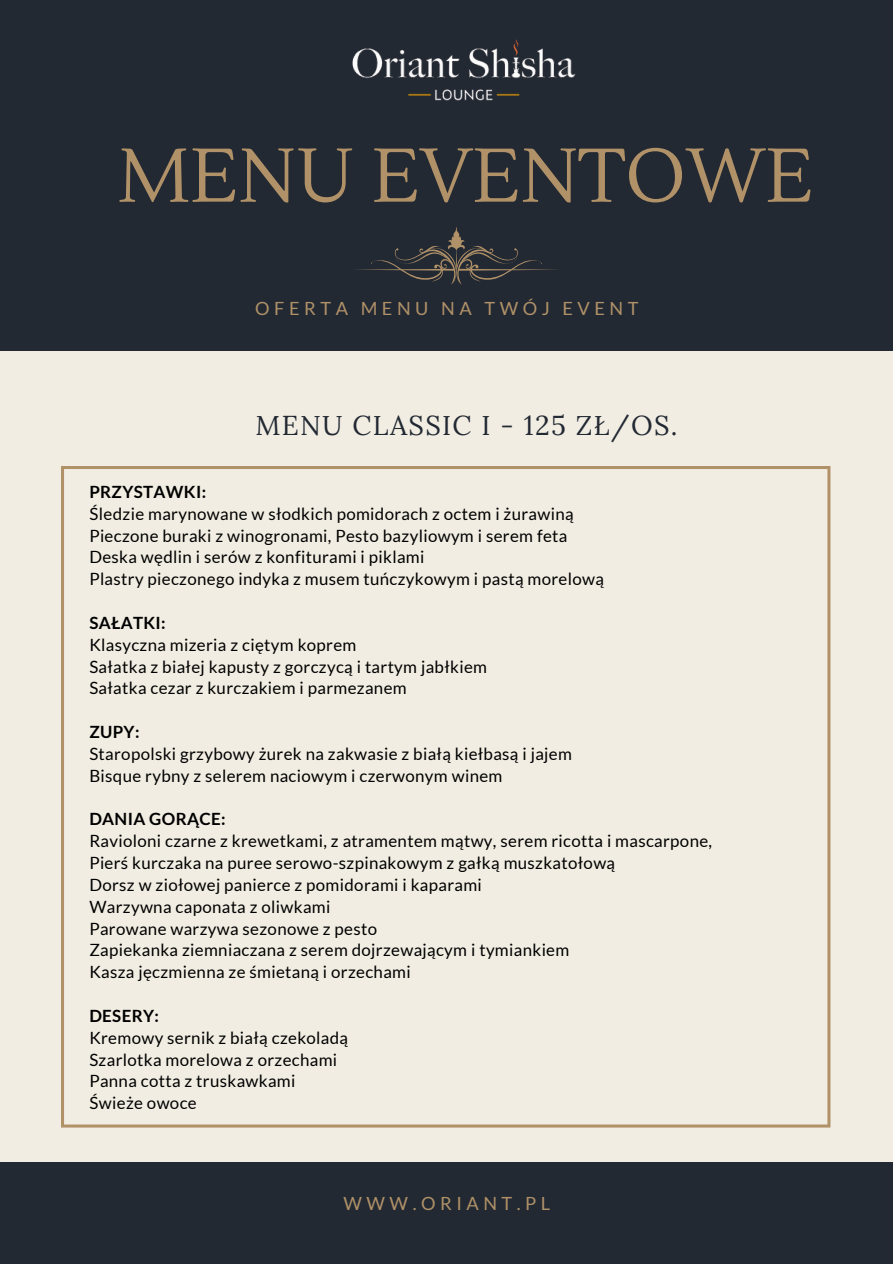
<style>
.page{position:relative;width:893px;height:1264px;background:#fff}
.page>*{position:absolute;margin:0;border:0;box-sizing:border-box;transform-origin:0 0}
.t1{font:75.75px "Lustria";color:#b09168}
.t2{font:27.3px "Lora";letter-spacing:.05em;color:#222933}
.t3{font:18.15px "Lato";letter-spacing:.25em;color:#b09168}
.t4{font:16.95px "Lato";letter-spacing:.02em;color:#000}
.t5{font:700 16.95px "Lato";letter-spacing:.02em;color:#000}
</style>
<div class="page">
<div style="left:0;top:0;width:892px;height:1263px;background:#f1ede2"></div>
<div style="left:0;top:0;width:892px;height:350px;background:#222933"></div>
<svg style="left:356px;top:227px;width:201px;height:57px"></svg>
<div style="left:0;top:1162px;width:892px;height:101px;background:#222933"></div>
<svg style="left:61px;top:466px;width:769px;height:661px"></svg>
<img style="left:352px;top:39px;width:224px;height:62px">
<p class="t1" style="left:117px;top:129px;width:697px">MENU EVENTOWE</p>
<p class="t3" style="left:255px;top:297px;width:385px">OFERTA MENU NA TWÓJ EVENT</p>
<p class="t2" style="left:255px;top:408px;width:424px">MENU CLASSIC I - 125 ZŁ/OS.</p>
<p class="t5" style="left:89px;top:481px;width:118px">PRZYSTAWKI:</p>
<p class="t4" style="left:89px;top:503px;width:486px">Śledzie marynowane w słodkich pomidorach z octem i żurawiną</p>
<p class="t4" style="left:89px;top:525px;width:479px">Pieczone buraki z winogronami, Pesto bazyliowym i serem feta</p>
<p class="t4" style="left:89px;top:546px;width:336px">Deska wędlin i serów z konfiturami i piklami</p>
<p class="t4" style="left:89px;top:568px;width:516px">Plastry pieczonego indyka z musem tuńczykowym i pastą morelową</p>
<p class="t5" style="left:89px;top:612px;width:78px">SAŁATKI:</p>
<p class="t4" style="left:89px;top:634px;width:268px">Klasyczna mizeria z ciętym koprem</p>
<p class="t4" style="left:89px;top:656px;width:399px">Sałatka z białej kapusty z gorczycą i tartym jabłkiem</p>
<p class="t4" style="left:89px;top:677px;width:319px">Sałatka cezar z kurczakiem i parmezanem</p>
<p class="t5" style="left:89px;top:721px;width:52px">ZUPY:</p>
<p class="t4" style="left:89px;top:743px;width:484px">Staropolski grzybowy żurek na zakwasie z białą kiełbasą i jajem</p>
<p class="t4" style="left:89px;top:765px;width:414px">Bisque rybny z selerem naciowym i czerwonym winem</p>
<p class="t5" style="left:89px;top:808px;width:138px">DANIA GORĄCE:</p>
<p class="t4" style="left:89px;top:830px;width:624px">Ravioloni czarne z krewetkami, z atramentem mątwy, serem ricotta i mascarpone,</p>
<p class="t4" style="left:89px;top:852px;width:527px">Pierś kurczaka na puree serowo-szpinakowym z gałką muszkatołową</p>
<p class="t4" style="left:89px;top:874px;width:394px">Dorsz w ziołowej panierce z pomidorami i kaparami</p>
<p class="t4" style="left:89px;top:896px;width:242px">Warzywna caponata z oliwkami</p>
<p class="t4" style="left:89px;top:917px;width:289px">Parowane warzywa sezonowe z pesto</p>
<p class="t4" style="left:89px;top:939px;width:481px">Zapiekanka ziemniaczana z serem dojrzewającym i tymiankiem</p>
<p class="t4" style="left:89px;top:961px;width:323px">Kasza jęczmienna ze śmietaną i orzechami</p>
<p class="t5" style="left:89px;top:1005px;width:71px">DESERY:</p>
<p class="t4" style="left:89px;top:1026px;width:260px">Kremowy sernik z białą czekoladą</p>
<p class="t4" style="left:89px;top:1048px;width:249px">Szarlotka morelowa z orzechami</p>
<p class="t4" style="left:89px;top:1070px;width:207px">Panna cotta z truskawkami</p>
<p class="t4" style="left:89px;top:1092px;width:109px">Świeże owoce</p>
<p class="t3" style="left:343px;top:1192px;width:208px">WWW.ORIANT.PL</p>
</div>
